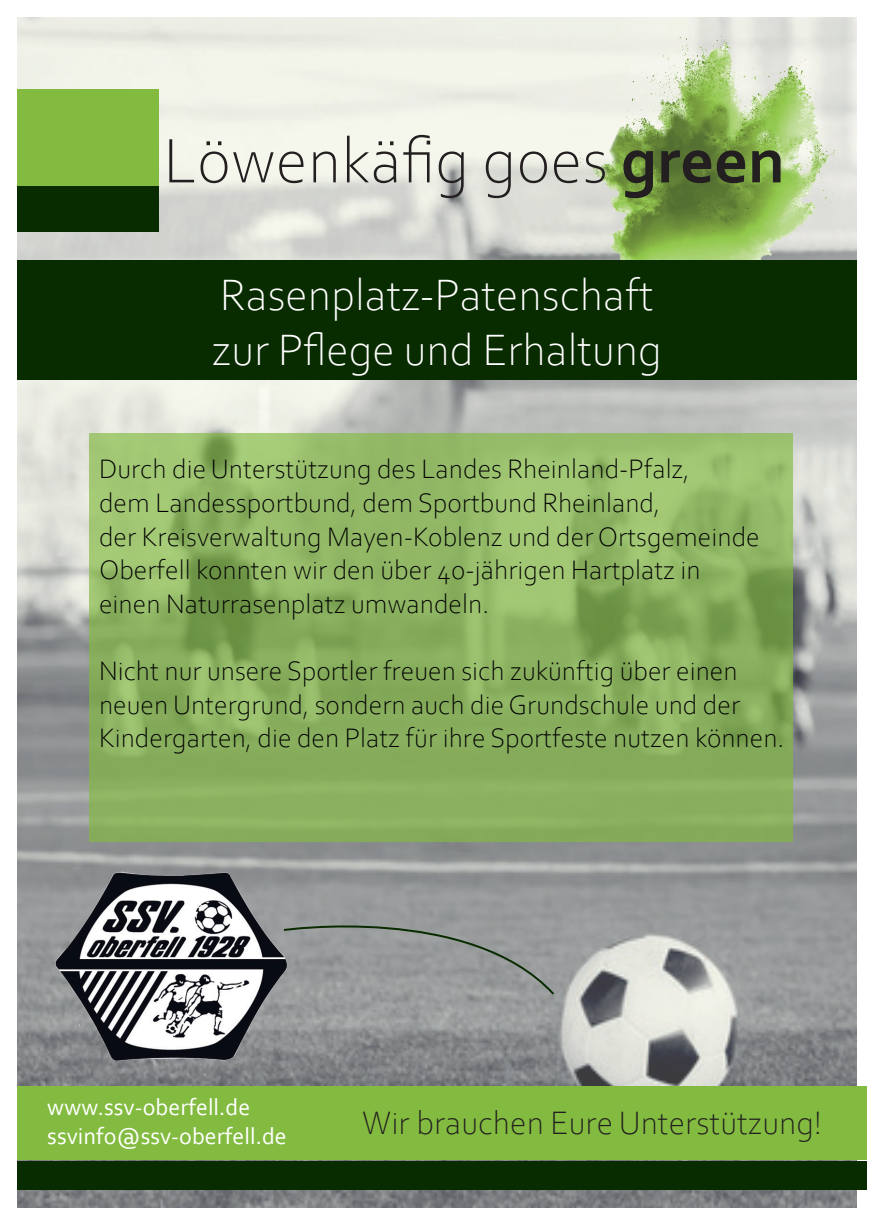
<style>
.page{position:relative;width:874px;height:1225px;background:#fff}
.page>*{position:absolute;margin:0;border:0;box-sizing:border-box;transform-origin:0 0}
.t1{font:300 66px "Corbel";color:#231f20}
.t2{font:300 46px/55.2px "Corbel";color:#fff}
.t3{font:300 34px "Corbel";color:#231f20}
.t4{font:300 28px/33.6px "Corbel";color:#000}
.t5{font:24px/28.8px "Corbel";color:#fff}
.s1{font-weight:700}
</style>
<div class="page">
<img style="left:17px;top:17px;width:839px;height:1191px">
<img style="left:564px;top:37px;width:292px;height:224px">
<div style="left:17px;top:89px;width:142px;height:98px;background:#82bb40"></div>
<div style="left:17px;top:187px;width:142px;height:45px;background:#092b00"></div>
<div style="left:17px;top:261px;width:839px;height:119px;background:#092b00"></div>
<svg style="left:89px;top:433px;width:703px;height:408px;background:#8db362"></svg>
<div style="left:17px;top:1086px;width:849px;height:74px;background:#82bb40"></div>
<img style="left:54px;top:850px;width:235px;height:219px">
<div style="left:17px;top:1161px;width:849px;height:28px;background:#092b00"></div>
<svg style="left:282px;top:903px;width:274px;height:93px;background:#949898"></svg>
<svg style="left:426px;top:141px;width:4px;height:3px"></svg>
<h1 class="t1" style="left:163px;top:118px;width:622px">Löwenkäfig goes <span class="s1">green</span></h1>
<h2 class="t2" style="left:212px;top:266px;width:451px">Rasenplatz-Patenschaft zur Pflege und Erhaltung</h2>
<p class="t4" style="left:99px;top:451px;width:662px">Durch die Unterstützung des Landes Rheinland-Pfalz,<br>dem Landessportbund, dem Sportbund Rheinland,<br>der Kreisverwaltung Mayen-Koblenz und der Ortsgemeinde Oberfell konnten wir den über 40-jährigen Hartplatz in einen Naturrasenplatz umwandeln.</p>
<p class="t4" style="left:99px;top:653px;width:686px">Nicht nur unsere Sportler freuen sich zukünftig über einen neuen Untergrund, sondern auch die Grundschule und der<br>Kindergarten, die den Platz für ihre Sportfeste nutzen können.</p>
<p class="t5" style="left:47px;top:1091px;width:241px">www.ssv-oberfell.de ssvinfo@ssv-oberfell.de</p>
<p class="t3" style="left:362px;top:1100px;width:461px">Wir brauchen Eure Unterstützung!</p>
</div>
